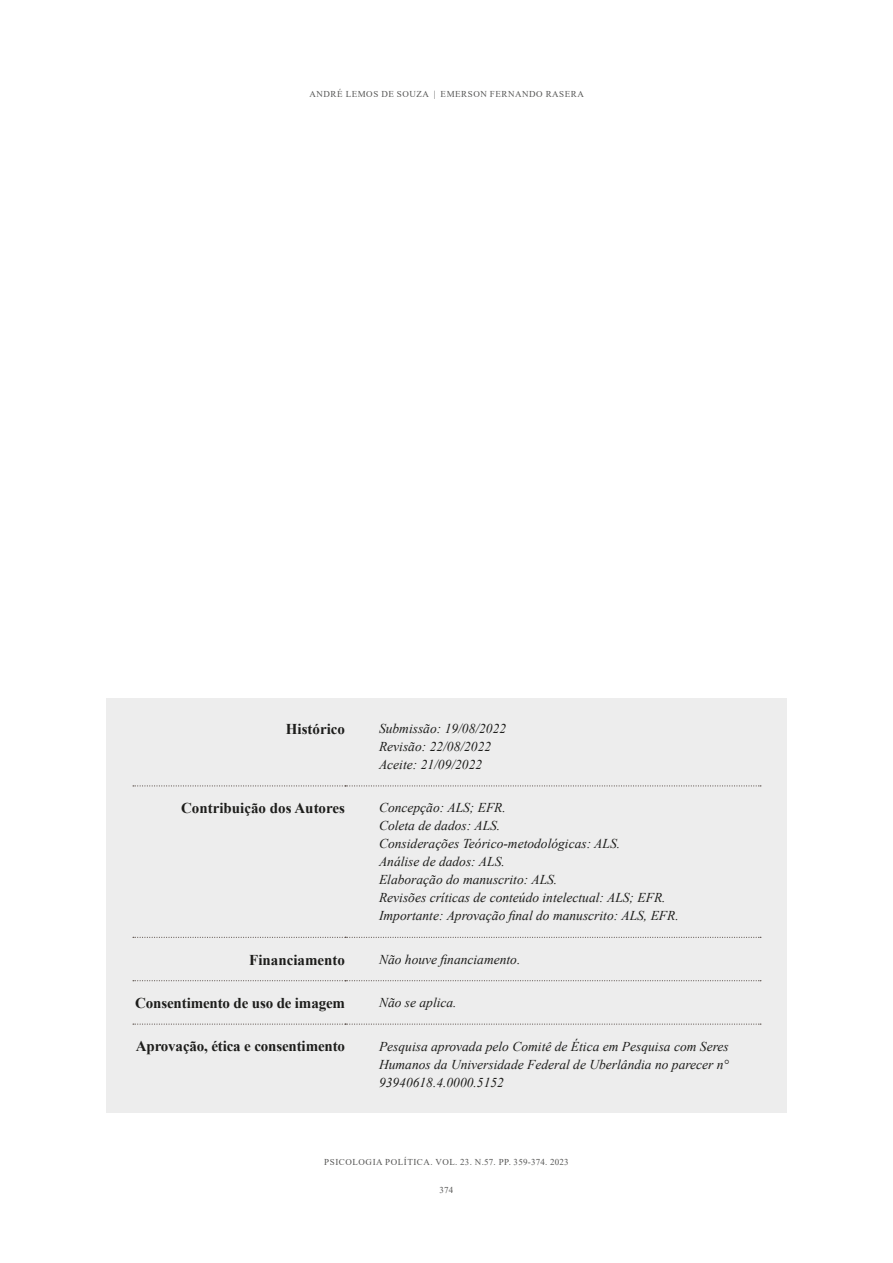
<style>
.page{position:relative;width:893px;height:1263px;background:#fff}
.page>*{position:absolute;margin:0;border:0;box-sizing:border-box;transform-origin:0 0}
.t1{font:700 15px "Times New Roman";letter-spacing:-.01em;color:#1d1d1b}
.t2{font:italic 13.5px/18px "Times New Roman";color:#1d1d1b}
.t3{font:9px "Times New Roman";letter-spacing:.06em;color:#575756}
</style>
<div class="page">
<div style="left:106px;top:698px;width:681px;height:414px;background:#ededed"></div>
<svg style="left:133px;top:785px;width:628px;height:1px"></svg>
<svg style="left:133px;top:937px;width:628px;height:1px"></svg>
<svg style="left:133px;top:980px;width:628px;height:1px"></svg>
<svg style="left:133px;top:1023px;width:628px;height:2px"></svg>
<p class="t3" style="left:310px;top:88px;width:276px">ANDRÉ LEMOS DE SOUZA | EMERSON FERNANDO RASERA</p>
<p class="t1" style="left:286px;top:718px;width:61px">Histórico</p>
<p class="t2" style="left:379px;top:719px;width:129px">Submissão: 19/08/2022<br>Revisão: 22/08/2022<br>Aceite: 21/09/2022</p>
<p class="t1" style="left:181px;top:797px;width:165px">Contribuição dos Autores</p>
<p class="t2" style="left:379px;top:798px;width:301px">Concepção: ALS; EFR.<br>Coleta de dados: ALS.<br>Considerações Teórico-metodológicas: ALS.<br>Análise de dados: ALS.<br>Elaboração do manuscrito: ALS.<br>Revisões críticas de conteúdo intelectual: ALS; EFR.<br>Importante: Aprovação final do manuscrito: ALS, EFR.</p>
<p class="t1" style="left:249px;top:949px;width:97px">Financiamento</p>
<p class="t2" style="left:379px;top:950px;width:143px">Não houve financiamento.</p>
<p class="t1" style="left:135px;top:992px;width:211px">Consentimento de uso de imagem</p>
<p class="t2" style="left:379px;top:993px;width:79px">Não se aplica.</p>
<p class="t1" style="left:136px;top:1035px;width:211px">Aprovação, ética e consentimento</p>
<p class="t2" style="left:379px;top:1037px;width:351px;text-align:justify">Pesquisa aprovada pelo Comitê de Ética em Pesquisa com Seres Humanos da Universidade Federal de Uberlândia no parecer n° 93940618.4.0000.5152</p>
<p class="t3" style="left:324px;top:1156px;width:246px">PSICOLOGIA POLÍTICA. VOL. 23. N.57. PP. 359-374. 2023</p>
<p class="t3" style="left:439px;top:1183px;width:15px">374</p>
</div>
